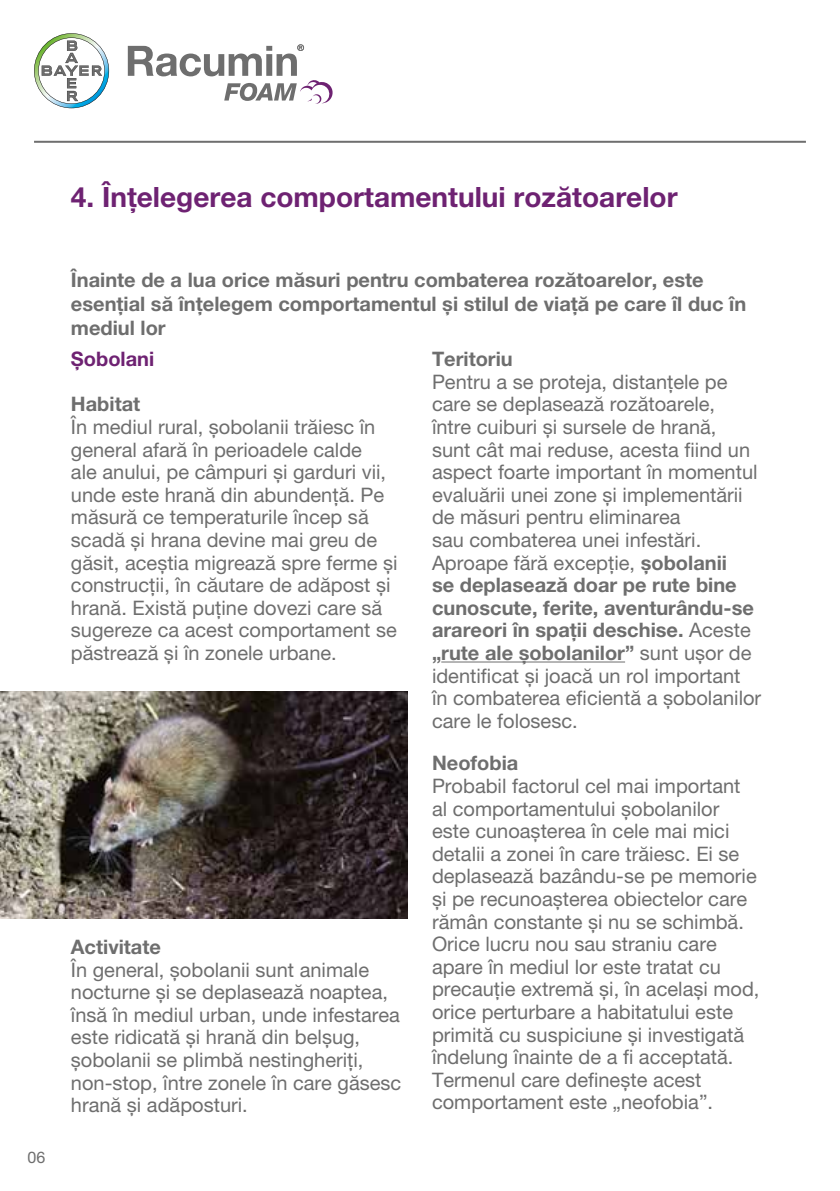
<style>
.page{position:relative;width:840px;height:1191px;background:#fff}
.page>*{position:absolute;margin:0;border:0;box-sizing:border-box;transform-origin:0 0}
.t1{font:700 28px "Helvetica Neue LT Pro";color:#6e2272}
.t2{font:20px/22.6px "Helvetica Neue LT Pro";color:#6e6e6e}
.t3{font:700 20px/24px "Helvetica Neue LT Pro";color:#6e6e6e}
.t4{font:700 20px "Helvetica Neue LT Pro";color:#6e2272}
.t5{font:16px "Helvetica Neue LT Pro";color:#6e6e6e}
.s1{font-weight:700}
</style>
<div class="page">
<img style="left:0;top:692px;width:408px;height:226px">
<hr style="left:441px;top:661px;width:183px;height:1px;background:#6e6e6e">
<hr style="left:34px;top:141px;width:771px;height:2px;background:#6e6e6e">
<svg style="left:34px;top:33px;width:75px;height:75px"></svg>
<svg style="left:128px;top:44px;width:204px;height:60px"></svg>
<p class="t5" style="left:28px;top:1147px;width:19px">06</p>
<h1 class="t1" style="left:71px;top:180px;width:607px">4. Înțelegerea comportamentului rozătoarelor</h1>
<p class="t3" style="left:71px;top:267px;width:676px">Înainte de a lua orice măsuri pentru combaterea rozătoarelor, este esențial să înțelegem comportamentul și stilul de viață pe care îl duc în mediul lor</p>
<p class="t4" style="left:71px;top:346px;width:85px">Șobolani</p>
<p class="t3" style="left:71px;top:392px;width:71px">Habitat</p>
<p class="t2" style="left:71px;top:415px;width:328px">În mediul rural, șobolanii trăiesc în general afară în perioadele calde<br>ale anului, pe câmpuri și garduri vii, unde este hrană din abundență. Pe măsură ce temperaturile încep să scadă și hrana devine mai greu de găsit, aceștia migrează spre ferme și construcții, în căutare de adăpost și hrană. Există puține dovezi care să sugereze ca acest comportament se păstrează și în zonele urbane.</p>
<p class="t3" style="left:432px;top:346px;width:82px">Teritoriu</p>
<p class="t2" style="left:432px;top:370px;width:330px">Pentru a se proteja, distanțele pe care se deplasează rozătoarele,<br>între cuiburi și sursele de hrană,<br>sunt cât mai reduse, acesta fiind un aspect foarte important în momentul evaluării unei zone și implementării de măsuri pentru eliminarea<br>sau combaterea unei infestări.<br>Aproape fără excepție, <span class="s1">șobolanii<br>se deplasează doar pe rute bine cunoscute, ferite, aventurându-se arareori în spații deschise.</span> Aceste <span class="s1">„rute ale șobolanilor”</span> sunt ușor de identificat și joacă un rol important<br>în combaterea eficientă a șobolanilor care le folosesc.</p>
<p class="t3" style="left:432px;top:750px;width:88px">Neofobia</p>
<p class="t2" style="left:432px;top:774px;width:329px">Probabil factorul cel mai important al comportamentului șobolanilor este cunoașterea în cele mai mici detalii a zonei în care trăiesc. Ei se deplasează bazându-se pe memorie și pe recunoașterea obiectelor care rămân constante și nu se schimbă.<br>Orice lucru nou sau straniu care apare în mediul lor este tratat cu precauție extremă și, în același mod, orice perturbare a habitatului este primită cu suspiciune și investigată îndelung înainte de a fi acceptată.<br>Termenul care definește acest comportament este „neofobia”.</p>
<p class="t3" style="left:71px;top:934px;width:91px">Activitate</p>
<p class="t2" style="left:71px;top:957px;width:332px">În general, șobolanii sunt animale nocturne și se deplasează noaptea, însă în mediul urban, unde infestarea este ridicată și hrană din belșug, șobolanii se plimbă nestingheriți, non-stop, între zonele în care găsesc hrană și adăposturi.</p>
</div>
